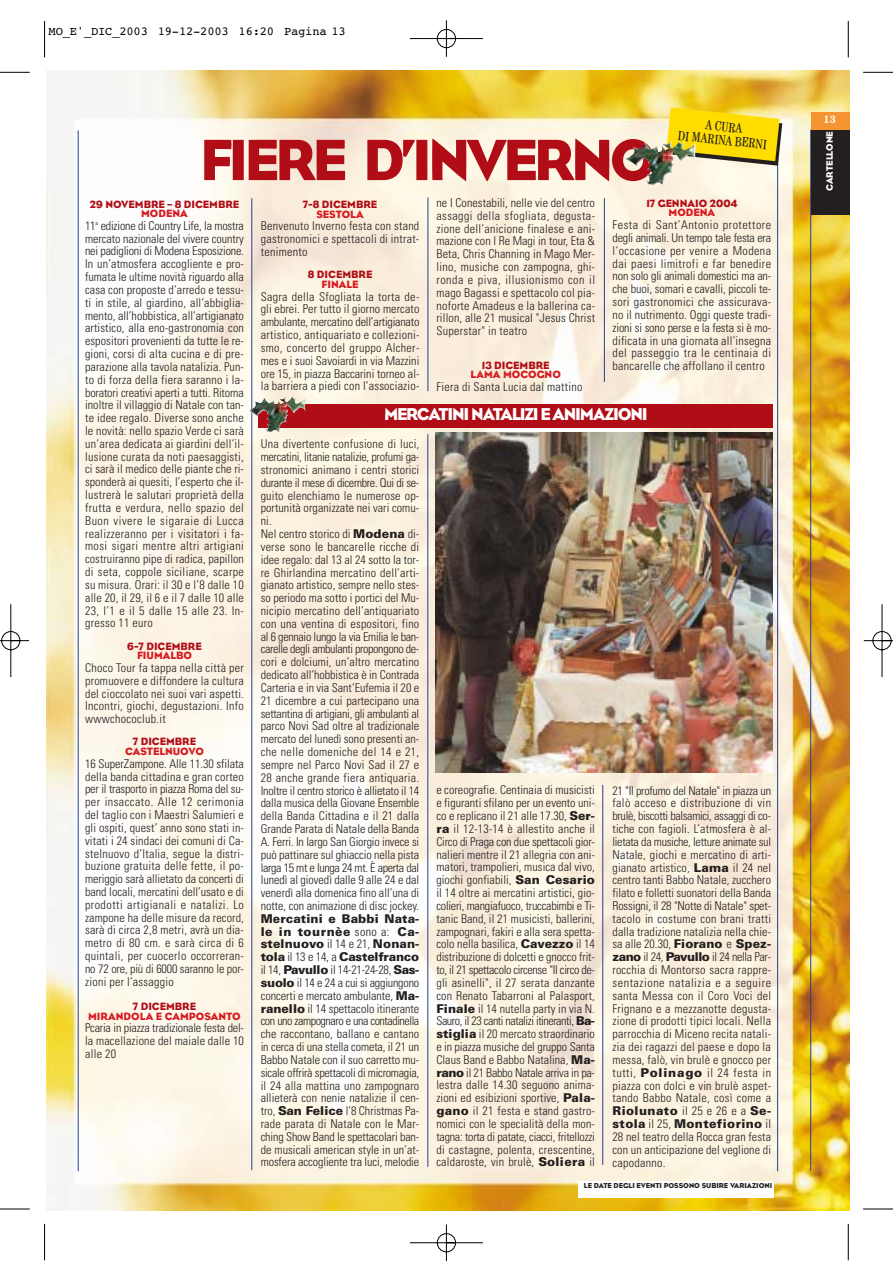
<style>
.page{position:relative;width:893px;height:1263px;background:#fff}
.page>*{position:absolute;margin:0;border:0;box-sizing:border-box;transform-origin:0 0}
.t1{font:59.4px "Eagle";letter-spacing:-.065em;color:#b10d16}
.t2{font:17.55px "Eagle";letter-spacing:-.065em;color:#fff}
.t3{font:condensed 13.5px/13.5px "Century";color:#231f1f;text-align:center;scale:.9 1}
.t4{font:300 condensed 12.15px/12.9px "Univers";letter-spacing:.005em;color:#231f1f;text-align:justify}
.t5{font:12.15px "Courier";letter-spacing:-.015em;color:#000}
.t6{font:10.8px "Eagle";color:#b10d16}
.t7{font:10.8px "Eagle";color:#d7191f}
.t8{font:700 10.8px "Century";color:#fff}
.t9{font:9.45px "Eagle";color:#fff}
.t10{font:7.35px "Eagle";color:#231f1f}
.s1{font-weight:900;font-stretch:normal}
</style>
<div class="page">
<img style="left:0;top:20px;width:892px;height:1241px">
<p class="t5" style="left:49px;top:27px;width:299px">MO_E'_DIC_2003 19-12-2003 16:20 Pagina 13</p>
<h1 class="t1" style="left:200px;top:140px;width:458px">FIERE D’INVERNO</h1>
<p class="t3" style="left:680px;top:116px;width:101px;rotate:6deg">A CURA<br>DI MARINA BERNI</p>
<p class="t3" style="left:682px;top:121px;width:101px;rotate:6deg">A CURA<br>DI MARINA BERNI</p>
<p class="t6" style="left:90px;top:200px;width:151px">29 NOVEMBRE – 8 DICEMBRE</p>
<p class="t7" style="left:141px;top:210px;width:48px">MODENA</p>
<p class="t4" style="left:85px;top:220px;width:160px">11<sup>a</sup> edizione di Country Life, la mostra mercato nazionale del vivere country nei padiglioni di Modena Esposizione.<br>In un’atmosfera accogliente e pro&shy;fumata le ultime novità riguardo alla casa con proposte d’arredo e tessu&shy;ti in stile, al giardino, all’abbiglia&shy;mento, all’hobbistica, all’artigianato artistico, alla eno-gastronomia con espositori provenienti da tutte le re&shy;gioni, corsi di alta cucina e di pre&shy;parazione alla tavola natalizia. Pun&shy;to di forza della fiera saranno i la&shy;boratori creativi aperti a tutti. Ritorna inoltre il villaggio di Natale con tan&shy;te idee regalo. Diverse sono anche le novità: nello spazio Verde ci sarà un’area dedicata ai giardini dell’il&shy;lusione curata da noti paesaggisti, ci sarà il medico delle piante che ri&shy;sponderà ai quesiti, l’esperto che il&shy;lustrerà le salutari proprietà della frutta e verdura, nello spazio del Buon vivere le sigaraie di Lucca realizzeranno per i visitatori i fa&shy;mosi sigari mentre altri artigiani costruiranno pipe di radica, papillon di seta, coppole siciliane, scarpe su misura. Orari: il 30 e l’8 dalle 10 alle 20, il 29, il 6 e il 7 dalle 10 alle 23, l’1 e il 5 dalle 15 alle 23. In&shy;gresso 11 euro</p>
<p class="t6" style="left:127px;top:642px;width:76px">6-7 DICEMBRE</p>
<p class="t7" style="left:137px;top:652px;width:56px">FIUMALBO</p>
<p class="t4" style="left:85px;top:662px;width:160px">Choco Tour fa tappa nella città per promuovere e diffondere la cultura del cioccolato nei suoi vari aspetti.<br>Incontri, giochi, degustazioni. Info wwwchococlub.it</p>
<p class="t6" style="left:133px;top:738px;width:65px">7 DICEMBRE</p>
<p class="t7" style="left:125px;top:748px;width:80px">CASTELNUOVO</p>
<p class="t4" style="left:85px;top:758px;width:160px">16 SuperZampone. Alle 11.30 sfilata della banda cittadina e gran corteo per il trasporto in piazza Roma del su&shy;per insaccato. Alle 12 cerimonia del taglio con i Maestri Salumieri e gli ospiti, quest’ anno sono stati in&shy;vitati i 24 sindaci dei comuni di Ca&shy;stelnuovo d’Italia, segue la distri&shy;buzione gratuita delle fette, il po&shy;meriggio sarà allietato da concerti di band locali, mercatini dell’usato e di prodotti artigianali e natalizi. Lo zampone ha delle misure da record, sarà di circa 2,8 metri, avrà un dia&shy;metro di 80 cm. e sarà circa di 6 quintali, per cuocerlo occorreran&shy;no 72 ore, più di 6000 saranno le por&shy;zioni per l’assaggio</p>
<p class="t6" style="left:133px;top:1003px;width:65px">7 DICEMBRE</p>
<p class="t7" style="left:88px;top:1012px;width:154px">MIRANDOLA E CAMPOSANTO</p>
<p class="t4" style="left:85px;top:1023px;width:160px">Pcaria in piazza tradizionale festa del&shy;la macellazione del maiale dalle 10 alle 20</p>
<p class="t6" style="left:303px;top:201px;width:76px">7-8 DICEMBRE</p>
<p class="t7" style="left:316px;top:210px;width:49px">SESTOLA</p>
<p class="t4" style="left:261px;top:221px;width:160px">Benvenuto Inverno festa con stand gastronomici e spettacoli di intrat&shy;tenimento</p>
<p class="t6" style="left:308px;top:271px;width:66px">8 DICEMBRE</p>
<p class="t7" style="left:321px;top:281px;width:38px">FINALE</p>
<p class="t4" style="left:261px;top:291px;width:160px">Sagra della Sfogliata la torta de&shy;gli ebrei. Per tutto il giorno mercato ambulante, mercatino dell’artigianato artistico, antiquariato e collezioni&shy;smo, concerto del gruppo Alcher&shy;mes e i suoi Savoiardi in via Mazzini ore 15, in piazza Baccarini torneo al&shy;la barriera a piedi con l’associazio-</p>
<p class="t4" style="left:436px;top:197px;width:160px">ne I Conestabili, nelle vie del centro assaggi della sfogliata, degusta&shy;zione dell’anicione finalese e ani&shy;mazione con I Re Magi in tour, Eta &amp; Beta, Chris Channing in Mago Mer&shy;lino, musiche con zampogna, ghi&shy;ronda e piva, illusionismo con il mago Bagassi e spettacolo col pia&shy;noforte Amadeus e la ballerina ca&shy;rillon, alle 21 musical "Jesus Christ Superstar" in teatro</p>
<p class="t6" style="left:482px;top:362px;width:69px">13 DICEMBRE</p>
<p class="t7" style="left:470px;top:371px;width:92px">LAMA MOCOGNO</p>
<p class="t4" style="left:436px;top:382px;width:147px">Fiera di Santa Lucia dal mattino</p>
<p class="t6" style="left:646px;top:200px;width:92px">17 GENNAIO 2004</p>
<p class="t7" style="left:668px;top:209px;width:48px">MODENA</p>
<p class="t4" style="left:612px;top:220px;width:160px">Festa di Sant’Antonio protettore degli animali. Un tempo tale festa era l’occasione per venire a Modena dai paesi limitrofi e far benedire non solo gli animali domestici ma an&shy;che buoi, somari e cavalli, piccoli te&shy;sori gastronomici che assicurava&shy;no il nutrimento. Oggi queste tradi&shy;zioni si sono perse e la festa si è mo&shy;dificata in una giornata all’insegna del passeggio tra le centinaia di bancarelle che affollano il centro</p>
<h2 class="t2" style="left:384px;top:408px;width:265px">MERCATINI NATALIZI E ANIMAZIONI</h2>
<p class="t4" style="left:261px;top:439px;width:160px;text-align:left">Una divertente confusione di luci, mercatini, litanie natalizie, profumi ga&shy;stronomici animano i centri storici durante il mese di dicembre. Qui di se&shy;guito elenchiamo le numerose op&shy;portunità organizzate nei vari comu&shy;ni.<br>Nel centro storico di <span class="s1">Modena</span> di&shy;verse sono le bancarelle ricche di idee regalo: dal 13 al 24 sotto la tor&shy;re Ghirlandina mercatino dell’arti&shy;gianato artistico, sempre nello stes&shy;so periodo ma sotto i portici del Mu&shy;nicipio mercatino dell’antiquariato con una ventina di espositori, fino al 6 gennaio lungo la via Emilia le ban&shy;carelle degli ambulanti propongono de&shy;cori e dolciumi, un’altro mercatino dedicato all’hobbistica è in Contrada Carteria e in via Sant’Eufemia il 20 e 21 dicembre a cui partecipano una settantina di artigiani, gli ambulanti al parco Novi Sad oltre al tradizionale mercato del lunedì sono presenti an&shy;che nelle domeniche del 14 e 21, sempre nel Parco Novi Sad il 27 e 28 anche grande fiera antiquaria.<br>Inoltre il centro storico è allietato il 14 dalla musica della Giovane Ensemble della Banda Cittadina e il 21 dalla Grande Parata di Natale della Banda A. Ferri. In largo San Giorgio invece si può pattinare sul ghiaccio nella pista larga 15 mt e lunga 24 mt. È aperta dal lunedì al giovedì dalle 9 alle 24 e dal venerdì alla domenica fino all’una di notte, con animazione di disc jockey.</p>
<p class="t4" style="left:261px;top:913px;width:160px"><span class="s1">Mercatini e Babbi Nata&shy;le in tournèe</span> sono a: <span class="s1">Ca&shy;stelnuovo</span> il 14 e 21, <span class="s1">Nonan&shy;tola</span> il 13 e 14, a <span class="s1">Castelfranco </span>il 14, <span class="s1">Pavullo</span> il 14-21-24-28, <span class="s1">Sas&shy;suolo</span> il 14 e 24 a cui si aggiungono concerti e mercato ambulante, <span class="s1">Ma&shy;ranello</span> il 14 spettacolo itinerante con uno zampognaro e una contadinella che raccontano, ballano e cantano in cerca di una stella cometa, il 21 un Babbo Natale con il suo carretto mu&shy;sicale offrirà spettacoli di micromagia, il 24 alla mattina uno zampognaro allieterà con nenie natalizie il cen&shy;tro, <span class="s1">San Felice</span> l’8 Christmas Pa&shy;rade parata di Natale con le Mar&shy;ching Show Band le spettacolari ban&shy;de musicali american style in un’at&shy;mosfera accogliente tra luci, melodie</p>
<p class="t4" style="left:436px;top:785px;width:160px">e coreografie. Centinaia di musicisti e figuranti sfilano per un evento uni&shy;co e replicano il 21 alle 17.30, <span class="s1">Ser&shy;ra</span> il 12-13-14 è allestito anche il Circo di Praga con due spettacoli gior&shy;nalieri mentre il 21 allegria con ani&shy;matori, trampolieri, musica dal vivo, giochi gonfiabili, <span class="s1">San Cesario </span>il 14 oltre ai mercatini artistici, gio&shy;colieri, mangiafuoco, truccabimbi e Ti&shy;tanic Band, il 21 musicisti, ballerini, zampognari, fakiri e alla sera spetta&shy;colo nella basilica, <span class="s1">Cavezzo</span> il 14 distribuzione di dolcetti e gnocco frit&shy;to, il 21 spettacolo circense "Il circo de&shy;gli asinelli", il 27 serata danzante con Renato Tabarroni al Palasport, <span class="s1">Finale</span> il 14 nutella party in via N.<br>Sauro, il 23 canti natalizi itineranti, <span class="s1">Ba&shy;stiglia</span> il 20 mercato straordinario e in piazza musiche del gruppo Santa Claus Band e Babbo Natalina, <span class="s1">Ma&shy;rano</span> il 21 Babbo Natale arriva in pa&shy;lestra dalle 14.30 seguono anima&shy;zioni ed esibizioni sportive, <span class="s1">Pala&shy;gano</span> il 21 festa e stand gastro&shy;nomici con le specialità della mon&shy;tagna: torta di patate, ciacci, fritellozzi di castagne, polenta, crescentine, caldaroste, vin brulè, <span class="s1">Soliera</span> il</p>
<p class="t4" style="left:612px;top:785px;width:160px">21 "Il profumo del Natale" in piazza un falò acceso e distribuzione di vin brulè, biscotti balsamici, assaggi di co&shy;tiche con fagioli. L’atmosfera è al&shy;lietata da musiche, letture animate sul Natale, giochi e mercatino di arti&shy;gianato artistico, <span class="s1">Lama</span> il 24 nel centro tanti Babbo Natale, zucchero filato e folletti suonatori della Banda Rossigni, il 28 "Notte di Natale" spet&shy;tacolo in costume con brani tratti dalla tradizione natalizia nella chie&shy;sa alle 20.30, <span class="s1">Fiorano</span> e <span class="s1">Spez&shy;zano</span> il 24, <span class="s1">Pavullo</span> il 24 nella Par&shy;rocchia di Montorso sacra rappre&shy;sentazione natalizia e a seguire santa Messa con il Coro Voci del Frignano e a mezzanotte degusta&shy;zione di prodotti tipici locali. Nella parrocchia di Miceno recita natali&shy;zia dei ragazzi del paese e dopo la messa, falò, vin brulè e gnocco per tutti, <span class="s1">Polinago</span> il 24 festa in piazza con dolci e vin brulè aspet&shy;tando Babbo Natale, così come a <span class="s1">Riolunato</span> il 25 e 26 e a <span class="s1">Se&shy;stola</span> il 25, <span class="s1">Montefiorino</span> il 28 nel teatro della Rocca gran festa con un anticipazione del veglione di capodanno.</p>
<p class="t10" style="left:584px;top:1183px;width:190px">LE DATE DEGLI EVENTI POSSONO SUBIRE VARIAZIONI</p>
<p class="t8" style="left:823px;top:116px;width:14px">13</p>
<p class="t9" style="left:826px;top:191px;width:61px;rotate:-90deg">CARTELLONE</p>
</div>
